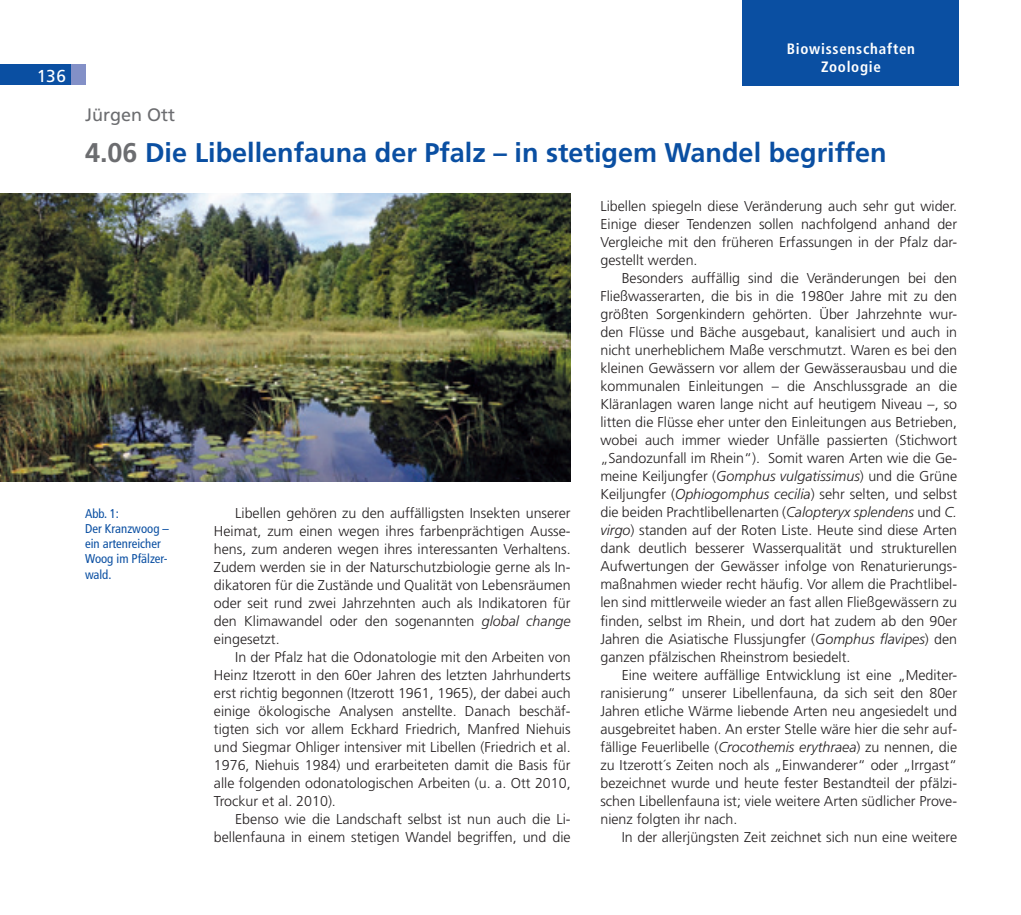
<style>
.page{position:relative;width:1021px;height:915px;background:#fff}
.page>*{position:absolute;margin:0;border:0;box-sizing:border-box;transform-origin:0 0}
.t1{font:700 27px "Frutiger";color:#0a4fa2}
.t2{font:18px "Frutiger";color:#6c6d70}
.t3{font:17.25px "Frutiger";color:#fff}
.t4{font:700 condensed 15px/18px "Frutiger";letter-spacing:.05em;color:#fff;text-align:center}
.t5{font:300 14.25px/18px "Frutiger";color:#231f20;text-align:justify}
.t6{font:condensed 12.75px/15.3px "Frutiger";color:#0a4fa2}
.s1{color:#6c6d70}
.s2{font-style:italic}
.s3{font-style:inherit}
</style>
<div class="page">
<div style="left:71px;top:65px;width:15px;height:20px;background:#8390c7"></div>
<div style="left:0;top:65px;width:70px;height:20px;background:#0a4fa2"></div>
<div style="left:742px;top:0;width:216px;height:85px;background:#0a4fa2"></div>
<img style="left:0;top:193px;width:570px;height:288px">
<p class="t3" style="left:37px;top:69px;width:31px">136</p>
<p class="t4" style="left:786px;top:41px;width:130px">Biowissenschaften<br>Zoologie</p>
<p class="t4" style="left:749px;top:46px;width:204px">Biowissenschaften - Zoologie und Pilzkunde</p>
<p class="t2" style="left:85px;top:108px;width:92px">Jürgen Ott</p>
<h1 class="t1" style="left:85px;top:141px;width:803px"><span class="s1">4.06</span> Die Libellenfauna der Pfalz – in stetigem Wandel begriffen</h1>
<p class="t6" style="left:85px;top:506px;width:85px">Abb. 1:<br>Der Kranzwoog – ein artenreicher<br>Woog im Pfälzer&shy;wald.</p>
<p class="t5" style="left:214px;top:504px;width:358px;text-indent:21px">Libellen gehören zu den auffälligsten Insekten unserer Heimat, zum einen wegen ihres farbenprächtigen Ausse&shy;hens, zum anderen wegen ihres interessanten Verhaltens.<br>Zudem werden sie in der Naturschutzbiologie gerne als In&shy;dikatoren für die Zustände und Qualität von Lebensräumen oder seit rund zwei Jahrzehnten auch als Indikatoren für den Klimawandel oder den sogenannten <span class="s2">global change </span>eingesetzt.</p>
<p class="t5" style="left:214px;top:648px;width:358px;text-indent:21px">In der Pfalz hat die Odonatologie mit den Arbeiten von Heinz Itzerott in den 60er Jahren des letzten Jahrhunderts erst richtig begonnen (Itzerott 1961, 1965), der dabei auch einige ökologische Analysen anstellte. Danach beschäf&shy;tigten sich vor allem Eckhard Friedrich<span class="s3">,</span> Manfred Niehuis und Siegmar Ohliger intensiver mit Libellen (Friedrich et al.<br>1976, Niehuis 1984) und erarbeiteten damit die Basis für alle folgenden odonatologischen Arbeiten (u. a. Ott 2010, Trockur et al. 2010).</p>
<p class="t5" style="left:214px;top:810px;width:358px;text-align:right">Ebenso wie die Landschaft selbst ist nun auch die Li&shy;bellenfauna in einem stetigen Wandel begriffen, und die</p>
<p class="t5" style="left:600px;top:198px;width:358px">Libellen spiegeln diese Veränderung auch sehr gut wider.<br>Einige dieser Tendenzen sollen nachfolgend anhand der Vergleiche mit den früheren Erfassungen in der Pfalz dar&shy;gestellt werden.</p>
<p class="t5" style="left:600px;top:270px;width:358px;text-indent:21px">Besonders auffällig sind die Veränderungen bei den Fließwasserarten, die bis in die 1980er Jahre mit zu den größten Sorgenkindern gehörten. Über Jahrzehnte wur&shy;den Flüsse und Bäche ausgebaut, kanalisiert und auch in nicht unerheblichem Maße verschmutzt. Waren es bei den kleinen Gewässern vor allem der Gewässerausbau und die kommunalen Einleitungen – die Anschlussgrade an die Kläranlagen waren lange nicht auf heutigem Niveau –, so litten die Flüsse eher unter den Einleitungen aus Betrieben, wobei auch immer wieder Unfälle passierten (Stichwort „Sandozunfall im Rhein“). Somit waren Arten wie die Ge&shy;meine Keiljungfer (<span class="s2">Gomphus vulgatissimus</span>) und die Grüne Keiljungfer (<span class="s2">Ophiogomphus cecilia</span>) sehr selten, und selbst die beiden Prachtlibellenarten (<span class="s2">Calopteryx splendens</span> und <span class="s2">C. virgo</span>) standen auf der Roten Liste. Heute sind diese Arten dank deutlich besserer Wasserqualität und strukturellen Aufwertungen der Gewässer infolge von Renaturierungs&shy;maßnahmen wieder recht häufig. Vor allem die Prachtlibel&shy;len sind mittlerweile wieder an fast allen Fließgewässern zu finden, selbst im Rhein, und dort hat zudem ab den 90er Jahren die Asiatische Flussjungfer (<span class="s2">Gomphus flavipes</span>) den ganzen pfälzischen Rheinstrom besiedelt.</p>
<p class="t5" style="left:600px;top:666px;width:358px;text-indent:21px">Eine weitere auffällige Entwicklung ist eine „Mediter&shy;ranisierung“ unserer Libellenfauna, da sich seit den 80er Jahren etliche Wärme liebende Arten neu angesiedelt und ausgebreitet haben. An erster Stelle wäre hier die sehr auf&shy;fällige Feuerlibelle (<span class="s2">Crocothemis erythraea</span>) zu nennen, die zu Itzerott´s Zeiten noch als „Einwanderer“ oder „Irrgast“ bezeichnet wurde und heute fester Bestandteil der pfälzi&shy;schen Libellenfauna ist; viele weitere Arten südlicher Prove&shy;nienz folgten ihr nach.</p>
<p class="t5" style="left:621px;top:828px;width:337px">In der allerjüngsten Zeit zeichnet sich nun eine weitere</p>
</div>
